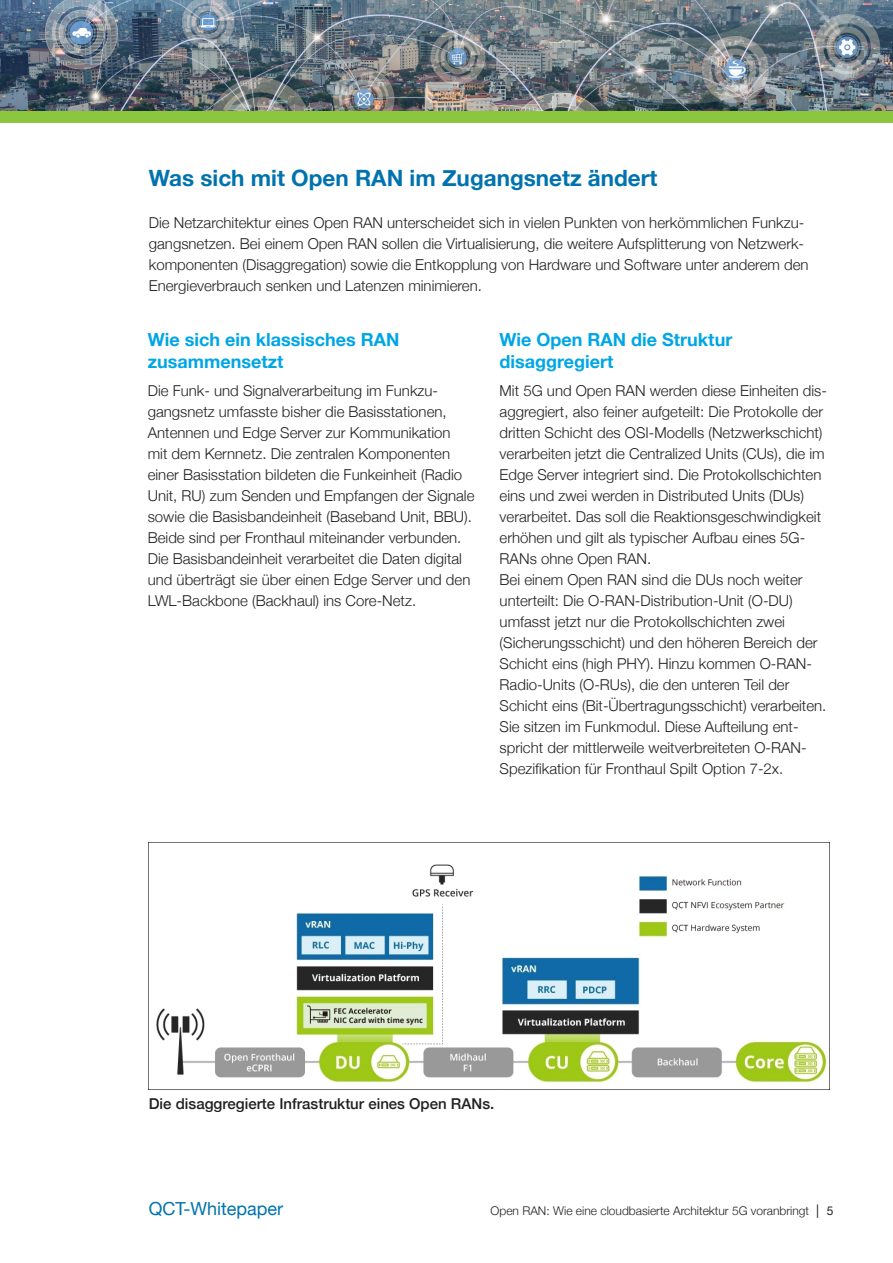
<style>
.page{position:relative;width:893px;height:1263px;background:#fff}
.page>*{position:absolute;margin:0;border:0;box-sizing:border-box;transform-origin:0 0}
.subhead_15{font:700 22.5px "Helvetica Neue";color:#0073ae}
.subhead_2z{font:700 18px/21.6px "Helvetica Neue";color:#00a6e4}
.t1{font:18px "Helvetica Neue";color:#0073ae}
.Fließtext{font:300 15px/21px "Helvetica Neue";color:#231f20}
.bu{font:500 15px "Helvetica Neue";color:#231f20}
.t2{font:300 12px "Helvetica Neue";color:#231f20}
.s1{font-weight:400;font-size:13.5px}
.s2{font-weight:400}
</style>
<div class="page">
<img style="left:0;top:0;width:893px;height:111px">
<div style="left:0;top:111px;width:893px;height:12px;background:#8bc63e"></div>
<img style="left:149px;top:842px;width:680px;height:241px">
<p class="subhead_15" style="left:149px;top:160px;width:510px">Was sich mit Open RAN im Zugangsnetz ändert</p>
<p class="Fließtext" style="left:149px;top:211px;width:661px">Die Netzarchitektur eines Open RAN unterscheidet sich in vielen Punkten von herkömmlichen Funkzu&shy;gangsnetzen. Bei einem Open RAN sollen die Virtualisierung, die weitere Aufsplitterung von Netzwerk&shy;komponenten (Disaggregation) sowie die Entkopplung von Hardware und Software unter anderem den Energieverbrauch senken und Latenzen minimieren.</p>
<p class="subhead_2z" style="left:148px;top:329px;width:253px">Wie sich ein klassisches RAN zusammensetzt</p>
<p class="Fließtext" style="left:148px;top:379px;width:328px">Die Funk- und Signalverarbeitung im Funkzu&shy;gangsnetz umfasste bisher die Basisstationen, Antennen und Edge Server zur Kommunikation<br>mit dem Kernnetz. Die zentralen Komponenten einer Basisstation bildeten die Funkeinheit (Radio Unit, RU) zum Senden und Empfangen der Signale sowie die Basisbandeinheit (Baseband Unit, BBU).<br>Beide sind per Fronthaul miteinander verbunden.<br>Die Basisbandeinheit verarbeitet die Daten digital und überträgt sie über einen Edge Server und den LWL-Backbone (Backhaul) ins Core-Netz.</p>
<p class="subhead_2z" style="left:500px;top:329px;width:234px">Wie Open RAN die Struktur disaggregiert</p>
<p class="Fließtext" style="left:500px;top:379px;width:329px">Mit 5G und Open RAN werden diese Einheiten dis&shy;aggregiert, also feiner aufgeteilt: Die Protokolle der dritten Schicht des OSI-Modells (Netzwerkschicht) verarbeiten jetzt die Centralized Units (CUs), die im Edge Server integriert sind. Die Protokollschichten eins und zwei werden in Distributed Units (DUs) verarbeitet. Das soll die Reaktionsgeschwindigkeit erhöhen und gilt als typischer Aufbau eines 5G-RANs ohne Open RAN.</p>
<p class="Fließtext" style="left:500px;top:568px;width:328px">Bei einem Open RAN sind die DUs noch weiter unterteilt: Die O-RAN-Distribution-Unit (O-DU) umfasst jetzt nur die Protokollschichten zwei (Sicherungsschicht) und den höheren Bereich der Schicht eins (high PHY). Hinzu kommen O-RAN-Radio-Units (O-RUs), die den unteren Teil der Schicht eins (Bit-Übertragungsschicht) verarbeiten.<br>Sie sitzen im Funkmodul. Diese Aufteilung ent&shy;spricht der mittlerweile weitverbreiteten O-RAN-Spezifikation für Fronthaul Spilt Option 7-2x.</p>
<p class="bu" style="left:149px;top:1092px;width:347px">Die disaggregierte Infrastruktur eines Open RANs.</p>
<p class="t1" style="left:149px;top:1196px;width:136px">QCT-Whitepaper</p>
<p class="t2" style="left:491px;top:1201px;width:344px">Open RAN: Wie eine cloudbasierte Architektur 5G voranbringt <span class="s1">|</span> <span class="s2">5</span></p>
</div>
